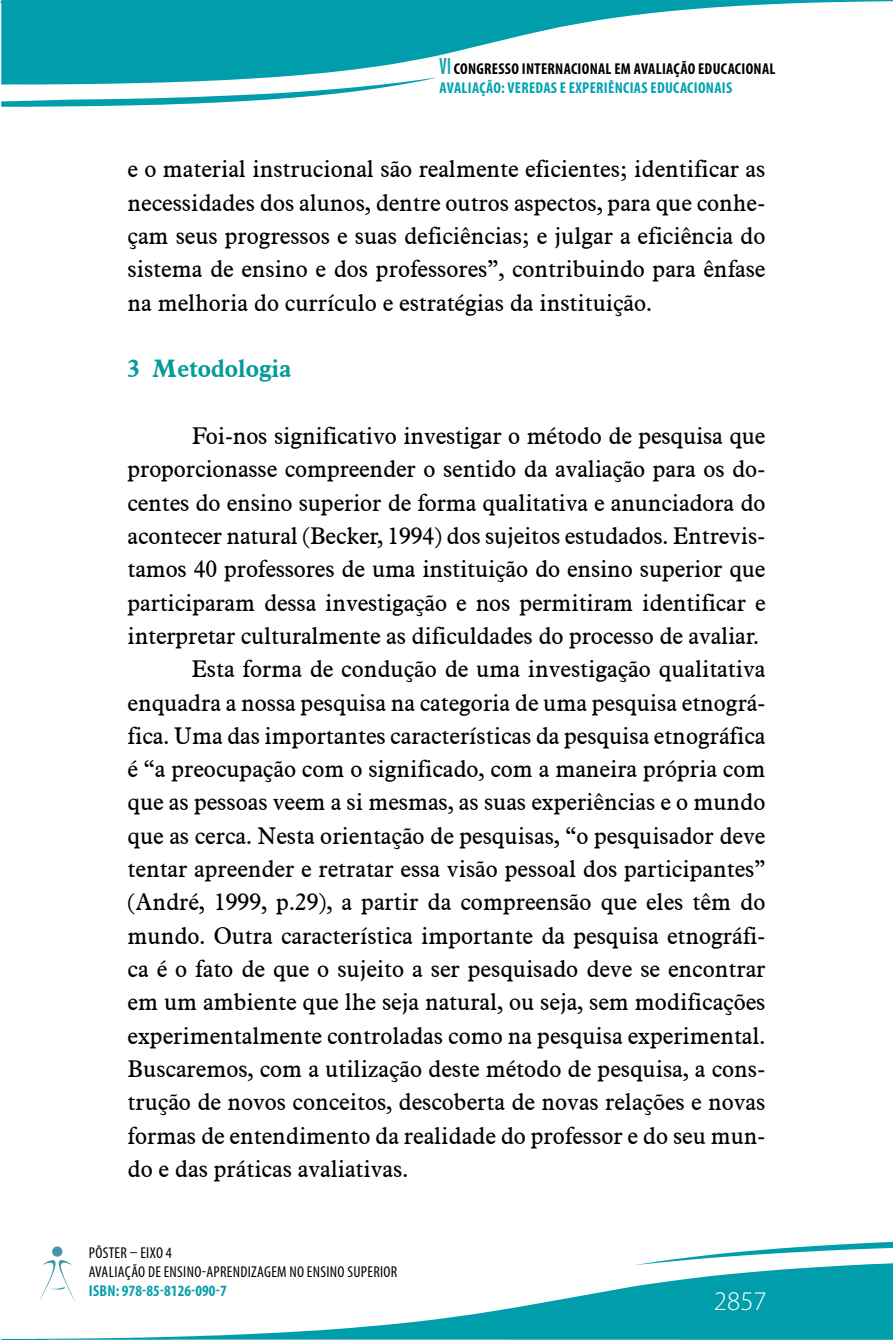
<style>
.page{position:relative;width:893px;height:1340px;background:#fff}
.page>*{position:absolute;margin:0;border:0;box-sizing:border-box;transform-origin:0 0}
.t1{font:300 27px "Myriad Pro";color:#fff}
.TÍTULO_01{font:700 24.75px "Aldine 721 BT";color:#049c98}
.t2{font:23.62px/33.3px "Aldine 721 BT";color:#000;text-align:justify}
.t3{font:700 condensed 15.75px/18.9px "Myriad Pro";letter-spacing:.02em;color:#000}
.t4{font:condensed 15.75px/18.9px "Myriad Pro";letter-spacing:.02em;color:#000}
.t5{font:700 condensed 15.75px "Myriad Pro";color:#079eab}
.s1{font-size:23.62px;color:#15a4b0}
.s2{color:#00a4b0}
</style>
<div class="page">
<svg style="left:37px;top:1265px;width:856px;height:74px"></svg>
<hr style="left:683px;top:1339px;width:210px;height:1px;background:#46abb7">
<hr style="left:170px;top:1339px;width:337px;height:1px;background:#72b8c4">
<hr style="left:507px;top:1339px;width:176px;height:1px;background:#5bb0bc">
<svg style="left:47px;top:1339px;width:123px;height:1px"></svg>
<svg style="left:0;top:1338px;width:37px;height:1px"></svg>
<svg style="left:635px;top:1241px;width:258px;height:24px"></svg>
<svg style="left:40px;top:1246px;width:35px;height:55px"></svg>
<svg style="left:0;top:0;width:893px;height:78px;fill:#009eab"></svg>
<svg style="left:1px;top:78px;width:434px;height:29px"></svg>
<p class="t3" style="left:440px;top:59px;width:337px"><span class="s1">VI</span> CONGRESSO INTERNACIONAL EM AVALIAÇÃO EDUCACIONAL<br><span class="s2">AVALIAÇÃO: VEREDAS E EXPERIÊNCIAS EDUCACIONAIS</span></p>
<p class="t2" style="left:128px;top:152px;width:639px">e o material instrucional são realmente eficientes; identificar as necessidades dos alunos, dentre outros aspectos, para que conhe&shy;çam seus progressos e suas deficiências; e julgar a eficiência do sistema de ensino e dos professores”, contribuindo para ênfase na melhoria do currículo e estratégias da instituição.</p>
<p class="TÍTULO_01" style="left:128px;top:353px;width:165px">3 Metodologia</p>
<p class="t2" style="left:128px;top:419px;width:639px;text-indent:64px">Foi-nos significativo investigar o método de pesquisa que proporcionasse compreender o sentido da avaliação para os do&shy;centes do ensino superior de forma qualitativa e anunciadora do acontecer natural (Becker, 1994) dos sujeitos estudados. Entrevis&shy;tamos 40 professores de uma instituição do ensino superior que participaram dessa investigação e nos permitiram identificar e interpretar culturalmente as dificuldades do processo de avaliar.</p>
<p class="t2" style="left:128px;top:652px;width:639px;text-indent:64px">Esta forma de condução de uma investigação qualitativa enquadra a nossa pesquisa na categoria de uma pesquisa etnográ&shy;fica. Uma das importantes características da pesquisa etnográfica é “a preocupação com o significado, com a maneira própria com que as pessoas veem a si mesmas, as suas experiências e o mundo que as cerca. Nesta orientação de pesquisas, “o pesquisador deve tentar apreender e retratar essa visão pessoal dos participantes” (André, 1999, p.29), a partir da compreensão que eles têm do mundo. Outra característica importante da pesquisa etnográfi&shy;ca é o fato de que o sujeito a ser pesquisado deve se encontrar em um ambiente que lhe seja natural, ou seja, sem modificações experimentalmente controladas como na pesquisa experimental.<br>Buscaremos, com a utilização deste método de pesquisa, a cons&shy;trução de novos conceitos, descoberta de novas relações e novas formas de entendimento da realidade do professor e do seu mun&shy;do e das práticas avaliativas.</p>
<p class="t4" style="left:89px;top:1242px;width:310px">PÔSTER – EIXO 4<br>AVALIAÇÃO DE ENSINO-APRENDIZAGEM NO ENSINO SUPERIOR</p>
<p class="t5" style="left:89px;top:1280px;width:139px">ISBN: 978-85-8126-090-7</p>
<p class="t1" style="left:714px;top:1286px;width:54px">2857</p>
</div>
